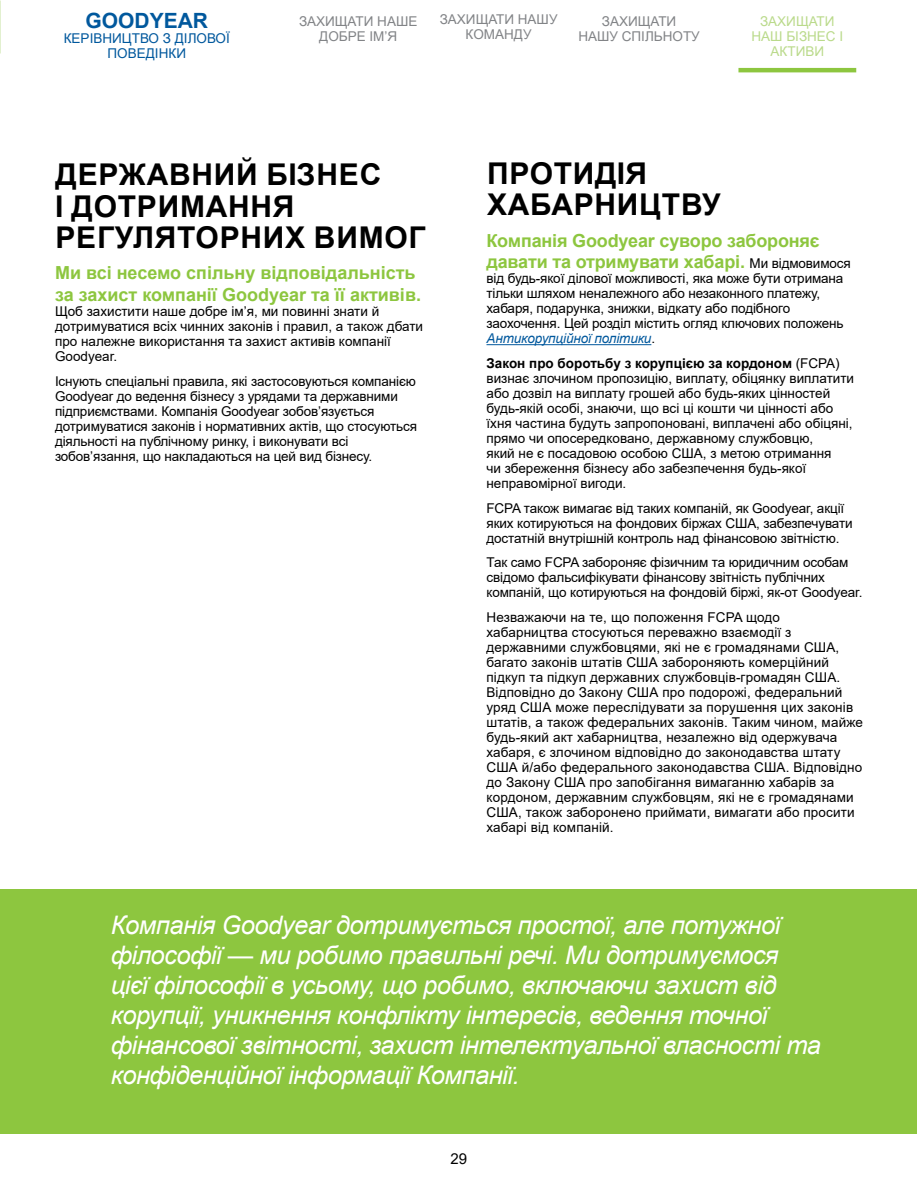
<style>
.page{position:relative;width:918px;height:1188px;background:#fff}
.page>*{position:absolute;margin:0;border:0;box-sizing:border-box;transform-origin:0 0}
.body_HEADER{font:700 30px/31.5px "Arial";letter-spacing:.025em;color:#000}
.Section_1st_page_callout_box{font:italic 25.5px/30px "Arial";letter-spacing:-.02em;color:#fff}
.t1{font:700 21px "Arial";color:#00589d}
.BODY{font:700 18px/21.6px "Arial";letter-spacing:-.01em;color:#8dc63f}
.t2{font:15px "Arial";color:#000}
.BODY-2{font:13.5px/15px "Arial";color:#000}
.t3{font:13.5px/15px "Arial";color:#828487;text-align:center}
.t4{font:13.5px/15px "Arial";color:#00589d;text-align:center}
.t5{font:13.5px/15px "Arial";color:#bada8b;text-align:center}
.s1{font-weight:400;font-size:13.5px;color:#000}
.s2{font-style:italic;color:#00589d}
.s3{font-weight:700}
</style>
<div class="page">
<hr style="left:738px;top:68px;width:118px;height:4px;background:#8dc63f">
<div style="left:0;top:889px;width:916px;height:245px;background:#8dc63f"></div>
<hr style="left:487px;top:344px;width:164px;height:1px;background:#00589d">
<h3 class="t1" style="left:86px;top:6px;width:124px">GOODYEAR</h3>
<p class="t4" style="left:64px;top:31px;width:168px">КЕРІВНИЦТВО З ДІЛОВОЇ<br>ПОВЕДІНКИ</p>
<p class="t3" style="left:299px;top:14px;width:120px">ЗАХИЩАТИ НАШЕ<br>ДОБРЕ ІМ’Я</p>
<p class="t3" style="left:440px;top:12px;width:119px">ЗАХИЩАТИ НАШУ<br>КОМАНДУ</p>
<p class="t5" style="left:752px;top:14px;width:93px">ЗАХИЩАТИ<br>НАШ БІЗНЕС І<br>АКТИВИ</p>
<p class="t3" style="left:578px;top:14px;width:123px">ЗАХИЩАТИ<br>НАШУ СПІЛЬНОТУ</p>
<p class="body_HEADER" style="left:55px;top:159px;width:372px">ДЕРЖАВНИЙ БІЗНЕС<br>І ДОТРИМАННЯ<br>РЕГУЛЯТОРНИХ ВИМОГ</p>
<p class="BODY" style="left:55px;top:262px;width:368px">Ми всі несемо спільну відповідальність за захист компанії Goodyear та її активів.</p>
<p class="BODY-2" style="left:55px;top:304px;width:370px">Щоб захистити наше добре ім’я, ми повинні знати й дотримуватися всіх чинних законів і правил, а також дбати про належне використання та захист активів компанії Goodyear.</p>
<p class="BODY-2" style="left:55px;top:373px;width:364px">Існують спеціальні правила, які застосовуються компанією Goodyear до ведення бізнесу з урядами та державними підприємствами. Компанія Goodyear зобов’язується дотримуватися законів і нормативних актів, що стосуються діяльності на публічному ринку, і виконувати всі зобов’язання, що накладаються на цей вид бізнесу.</p>
<p class="body_HEADER" style="left:487px;top:158px;width:235px">ПРОТИДІЯ<br>ХАБАРНИЦТВУ</p>
<p class="BODY" style="left:487px;top:230px;width:366px">Компанія Goodyear суворо забороняє давати та отримувати хабарі. <span class="s1">Ми відмовимося</span></p>
<p class="BODY-2" style="left:487px;top:271px;width:359px">від будь-якої ділової можливості, яка може бути отримана тільки шляхом неналежного або незаконного платежу, хабаря, подарунка, знижки, відкату або подібного заохочення. Цей розділ містить огляд ключових положень <span class="s2">Антикорупційної політики</span>.</p>
<p class="BODY-2" style="left:487px;top:356px;width:369px"><span class="s3">Закон про боротьбу з корупцією за кордоном</span> (FCPA) визнає злочином пропозицію, виплату, обіцянку виплатити або дозвіл на виплату грошей або будь-яких цінностей будь-якій особі, знаючи, що всі ці кошти чи цінності або їхня частина будуть запропоновані, виплачені або обіцяні, прямо чи опосередковано, державному службовцю,<br>який не є посадовою особою США, з метою отримання<br>чи збереження бізнесу або забезпечення будь-якої неправомірної вигоди.</p>
<p class="BODY-2" style="left:487px;top:500px;width:368px">FCPA також вимагає від таких компаній, як Goodyear, акції яких котируються на фондових біржах США, забезпечувати достатній внутрішній контроль над фінансовою звітністю.</p>
<p class="BODY-2" style="left:487px;top:555px;width:378px">Так само FCPA забороняє фізичним та юридичним особам свідомо фальсифікувати фінансову звітність публічних компаній, що котируються на фондовій біржі, як-от Goodyear.</p>
<p class="BODY-2" style="left:487px;top:610px;width:378px">Незважаючи на те, що положення FCPA щодо хабарництва стосуються переважно взаємодії з державними службовцями, які не є громадянами США, багато законів штатів США забороняють комерційний підкуп та підкуп державних службовців-громадян США.<br>Відповідно до Закону США про подорожі, федеральний уряд США може переслідувати за порушення цих законів штатів, а також федеральних законів. Таким чином, майже будь-який акт хабарництва, незалежно від одержувача хабаря, є злочином відповідно до законодавства штату США й/або федерального законодавства США. Відповідно до Закону США про запобігання вимаганню хабарів за кордоном, державним службовцям, які не є громадянами США, також заборонено приймати, вимагати або просити хабарі від компаній.</p>
<p class="Section_1st_page_callout_box" style="left:111px;top:910px;width:712px">Компанія Goodyear дотримується простої, але потужної філософії — ми робимо правильні речі. Ми дотримуємося цієї філософії в усьому, що робимо, включаючи захист від корупції, уникнення конфлікту інтересів, ведення точної фінансової звітності, захист інтелектуальної власності та конфіденційної інформації Компанії.</p>
<p class="t2" style="left:451px;top:1149px;width:18px">29</p>
</div>
